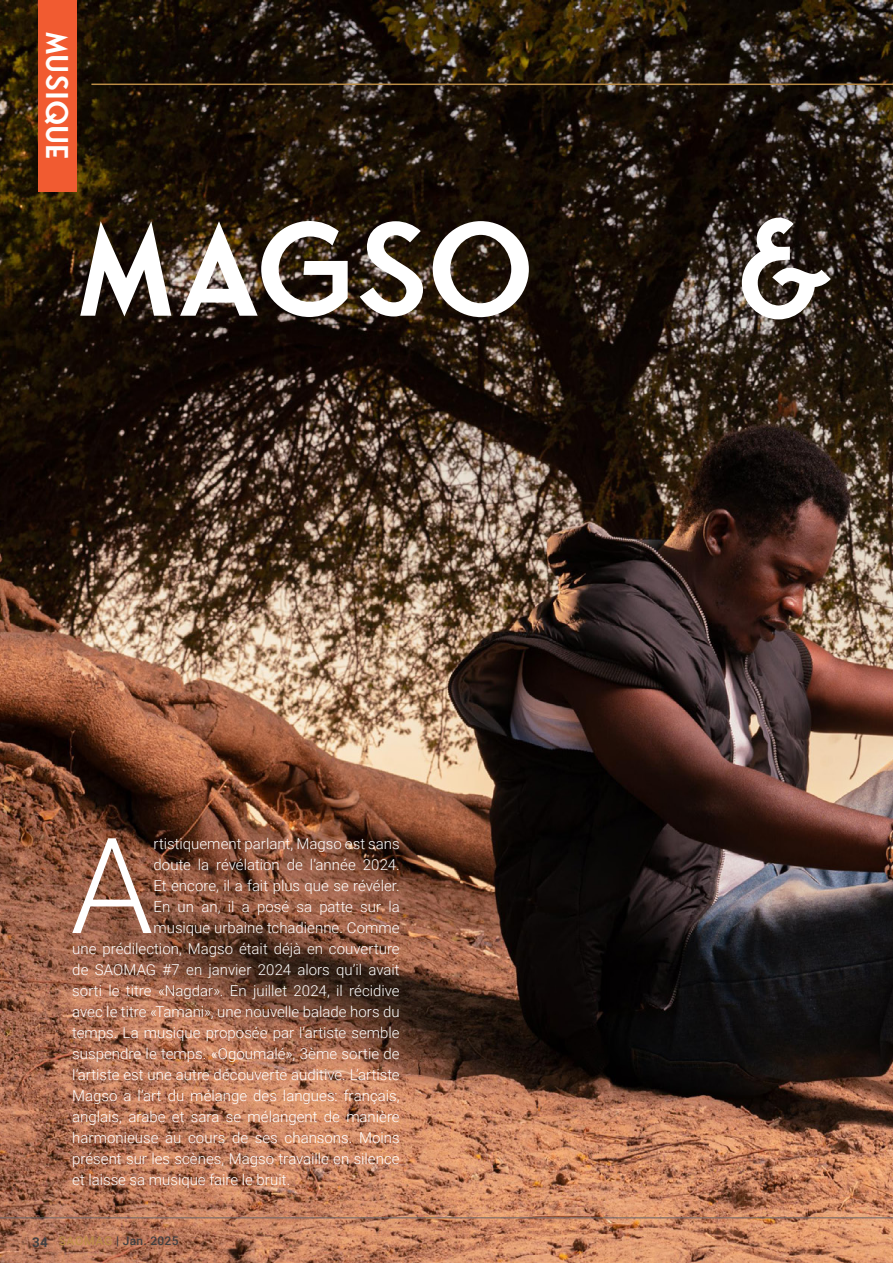
<style>
.page{position:relative;width:893px;height:1263px;background:#fff}
.page>*{position:absolute;margin:0;border:0;box-sizing:border-box;transform-origin:0 0}
.t1{font:300 133.2px "Roboto";color:#fff}
.t2{font:127.5px "Fonseca";letter-spacing:-.01em;color:#fff}
.t3{font:30px "Fonseca";color:#fff}
.t4{font:300 15px "Roboto";color:#fff}
.t5{font:500 12px "Roboto";letter-spacing:.035em;color:#414042}
.s1{font-weight:700;font-size:13.5px}
.s2{color:#bb8c46}
</style>
<div class="page">
<img style="left:0;top:0;width:893px;height:1263px">
<hr style="left:0;top:1217px;width:893px;height:1px;background:#64646a">
<hr style="left:91px;top:84px;width:802px;height:1px;background:#bb8c46">
<div style="left:38px;top:0;width:39px;height:191px;background:#f15b31"></div>
<h3 class="t3" style="left:75px;top:31px;width:131px;rotate:90deg">MUSIQUE</h3>
<h2 class="t2" style="left:74px;top:195px;width:462px">MAGSO</h2>
<h2 class="t2" style="left:736px;top:195px;width:102px">&amp;</h2>
<h1 class="t1" style="left:70px;top:792px;width:85px">A</h1>
<p class="t4" style="left:153px;top:833px;width:248px">rtistiquement parlant, Magso est sans</p>
<p class="t4" style="left:153px;top:854px;width:248px">doute la révélation de l’année 2024.</p>
<p class="t4" style="left:153px;top:875px;width:248px">Et encore, il a fait plus que se révéler.</p>
<p class="t4" style="left:153px;top:896px;width:248px">En un an, il a posé sa patte sur la</p>
<p class="t4" style="left:153px;top:917px;width:248px">musique urbaine tchadienne. Comme</p>
<p class="t4" style="left:72px;top:938px;width:329px">une prédilection, Magso était déjà en couverture</p>
<p class="t4" style="left:72px;top:959px;width:329px">de SAOMAG #7 en janvier 2024 alors qu’il avait</p>
<p class="t4" style="left:72px;top:980px;width:329px">sorti le titre «Nagdar». En juillet 2024, il récidive</p>
<p class="t4" style="left:72px;top:1001px;width:329px">avec le titre «Tamani», une nouvelle balade hors du</p>
<p class="t4" style="left:72px;top:1022px;width:329px">temps. La musique proposée par l’artiste semble</p>
<p class="t4" style="left:72px;top:1043px;width:329px">suspendre le temps. «Ogoumalé», 3ème sortie de</p>
<p class="t4" style="left:72px;top:1064px;width:329px">l’artiste est une autre découverte auditive. L’artiste</p>
<p class="t4" style="left:72px;top:1085px;width:329px">Magso a l’art du mélange des langues: français,</p>
<p class="t4" style="left:72px;top:1106px;width:329px">anglais, arabe et sara se mélangent de manière</p>
<p class="t4" style="left:72px;top:1127px;width:329px">harmonieuse au cours de ses chansons. Moins</p>
<p class="t4" style="left:72px;top:1148px;width:329px">présent sur les scènes, Magso travaille en silence</p>
<p class="t4" style="left:72px;top:1169px;width:220px">et laisse sa musique faire le bruit.</p>
<p class="t5" style="left:32px;top:1232px;width:148px"><span class="s1">34</span> <span class="s2">SAOMAG</span> | Jan. 2025</p>
</div>
